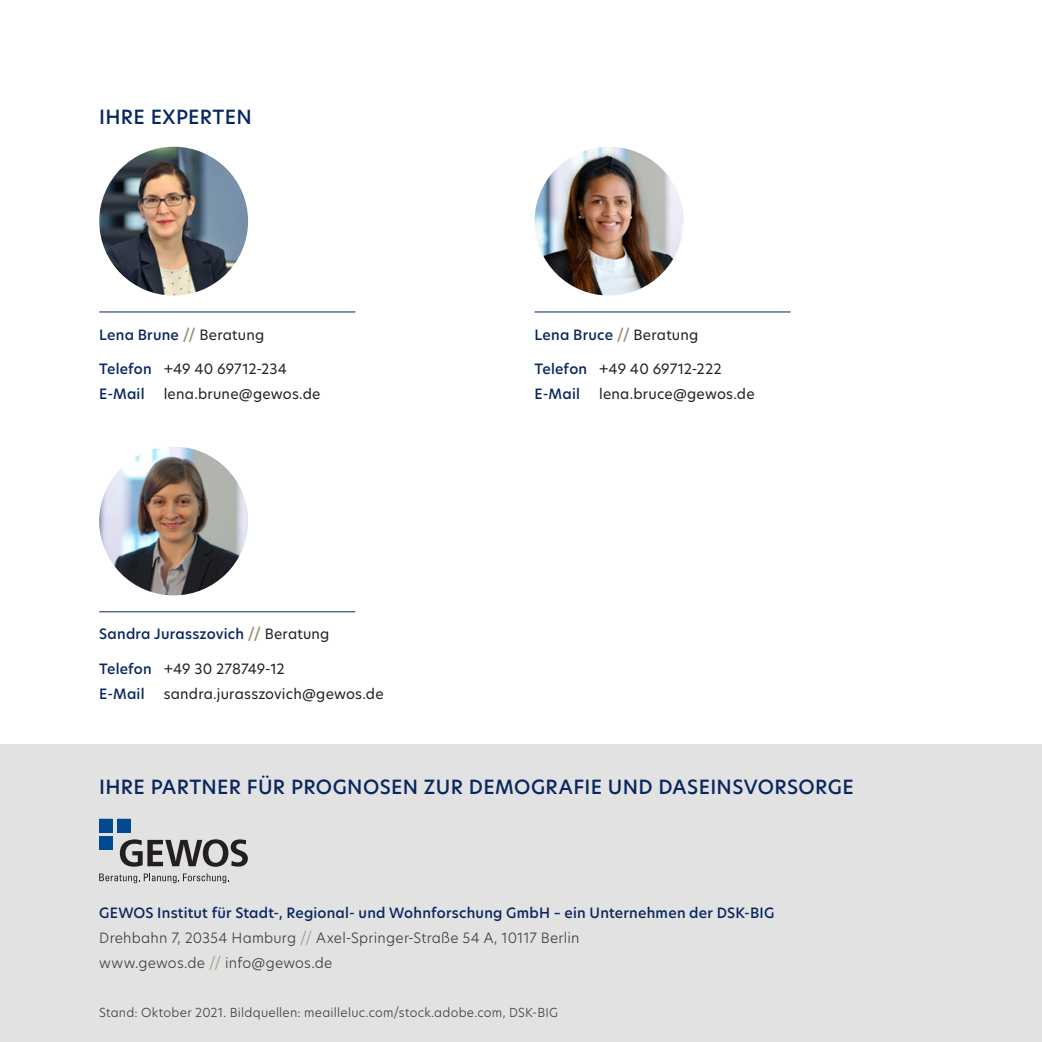
<style>
.page{position:relative;width:1042px;height:1042px;background:#fff}
.page>*{position:absolute;margin:0;border:0;box-sizing:border-box;transform-origin:0 0}
.kleine_head{font:500 19.25px "Hero New";letter-spacing:.015em;color:#08265f}
.Hero_body{font:500 14px "Hero New";letter-spacing:.015em;color:#08265f}
.t1{font:14px/24.8px "Hero New";letter-spacing:.015em;color:#231f20}
.Hero_body-2{font:300 14px "Hero New";letter-spacing:.015em;color:#3e3e3f}
.t2{font:14px/24.8px "Hero New";letter-spacing:-.01em;color:#231f20}
.Hero_body-3{font:300 12.25px "Hero New";letter-spacing:.02em;color:#3e3e3f}
.s1{color:#988d72}
.s2{font-weight:400;color:#231f20}
.s3{font-weight:500;color:#08265f}
.s4{color:#9f957c}
</style>
<div class="page">
<div style="left:0;top:744px;width:1042px;height:298px;background:#e3e2e2"></div>
<hr style="left:99px;top:611px;width:256px;height:1px;background:#08265f">
<img style="left:99px;top:446px;width:149px;height:149px;border-radius:74px">
<hr style="left:535px;top:311px;width:255px;height:1px;background:#08265f">
<img style="left:535px;top:147px;width:148px;height:149px;border-radius:74px">
<svg style="left:99px;top:873px;width:130px;height:10px"></svg>
<svg style="left:120px;top:839px;width:128px;height:28px"></svg>
<div style="left:117px;top:819px;width:14px;height:13px;background:#014990"></div>
<div style="left:99px;top:819px;width:14px;height:13px;background:#014990"></div>
<div style="left:99px;top:836px;width:14px;height:14px;background:#014990"></div>
<hr style="left:99px;top:311px;width:256px;height:1px;background:#08265f">
<img style="left:99px;top:147px;width:149px;height:149px;border-radius:74px">
<p class="kleine_head" style="left:99px;top:104px;width:154px">IHRE EXPERTEN</p>
<p class="Hero_body" style="left:99px;top:325px;width:167px">Lena Brune <span class="s1">//</span> <span class="s2">Beratung</span></p>
<p class="t1" style="left:99px;top:356px;width:189px"><span class="s3">Telefon</span> +49 40 69712-234<br><span class="s3">E-Mail</span></p>
<p class="t1" style="left:164px;top:381px;width:158px">lena.brune@gewos.de</p>
<p class="Hero_body" style="left:99px;top:625px;width:232px">Sandra Jurasszovich <span class="s1">//</span> <span class="s2">Beratung</span></p>
<p class="t2" style="left:99px;top:656px;width:187px"><span class="s3">Telefon</span> +49 30 278749-12<br><span class="s3">E-Mail</span></p>
<p class="t1" style="left:164px;top:681px;width:221px">sandra.jurasszovich@gewos.de</p>
<p class="Hero_body" style="left:535px;top:325px;width:165px">Lena Bruce <span class="s1">//</span> <span class="s2">Beratung</span></p>
<p class="t1" style="left:535px;top:356px;width:189px"><span class="s3">Telefon</span> +49 40 69712-222<br><span class="s3">E-Mail</span></p>
<p class="t1" style="left:599px;top:381px;width:157px">lena.bruce@gewos.de</p>
<p class="kleine_head" style="left:99px;top:774px;width:756px">IHRE PARTNER FÜR PROGNOSEN ZUR DEMOGRAFIE UND DASEINSVORSORGE</p>
<p class="Hero_body" style="left:99px;top:903px;width:676px">GEWOS Institut für Stadt-, Regional- und Wohnforschung GmbH – ein Unternehmen der DSK-BIG</p>
<p class="Hero_body-2" style="left:99px;top:928px;width:482px">Drehbahn 7, 20354 Hamburg <span class="s4">//</span> Axel-Springer-Straße 54 A, 10117 Berlin</p>
<p class="Hero_body-2" style="left:99px;top:953px;width:235px">www.gewos.de <span class="s4">//</span> info@gewos.de</p>
<p class="Hero_body-3" style="left:99px;top:1004px;width:460px">Stand: Oktober 2021. Bildquellen: meailleluc.com/stock.adobe.com, DSK-BIG</p>
</div>
